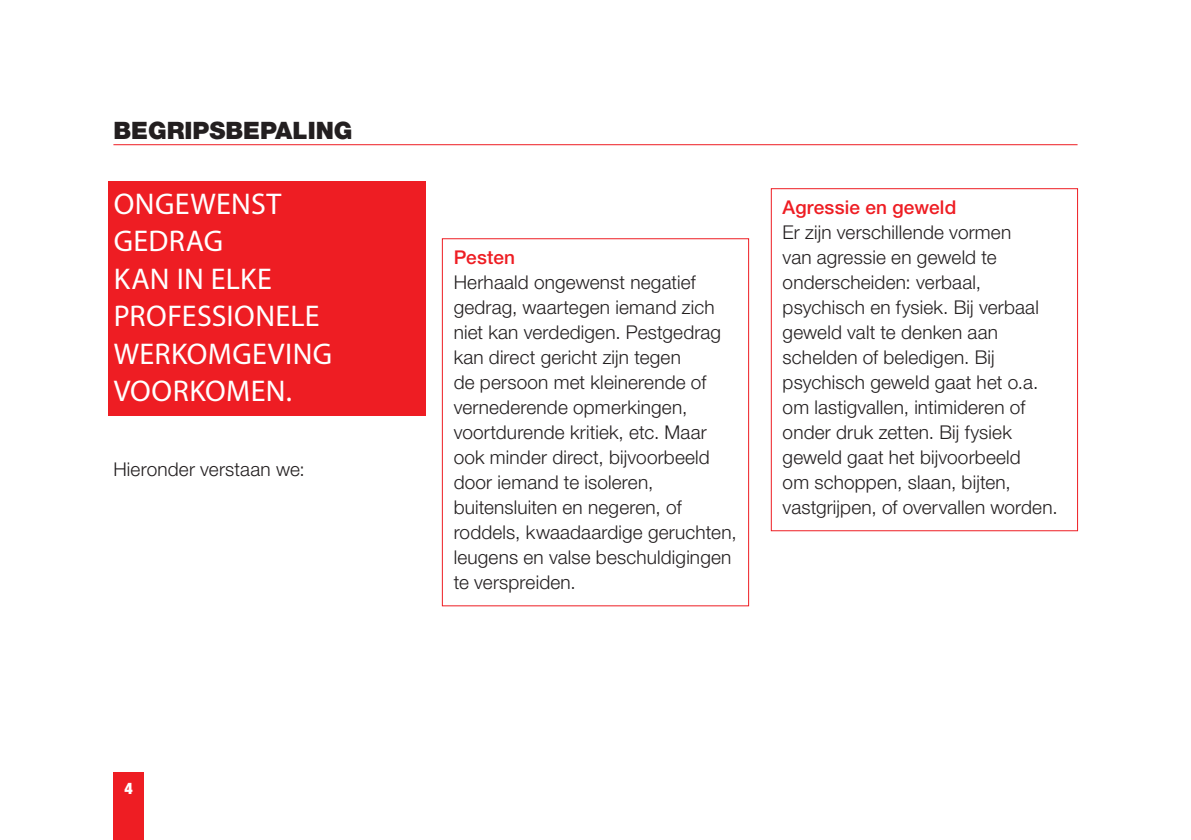
<style>
.page{position:relative;width:1191px;height:840px;background:#fff}
.page>*{position:absolute;margin:0;border:0;box-sizing:border-box;transform-origin:0 0}
._02C_subkop_rood{font:30px/37.4px "Myriad Pro";letter-spacing:.015em;color:#fff}
._02A_kop{font:900 24px "Helvetica Neue LT Std";color:#231f20}
._03A_lopende_tekst{font:300 19px/25px "Helvetica Neue LT Std";letter-spacing:.01em;color:#231f20}
._02C_subkop_rood-2{font:500 19px "Helvetica Neue LT Std";letter-spacing:.01em;color:#ee1d23}
.t1{font:900 condensed 16px "Helvetica Neue LT Std";color:#fff}
</style>
<div class="page">
<div style="left:113px;top:772px;width:31px;height:67px;background:#ee1d23"></div>
<hr style="left:113px;top:144px;width:964px;height:1px;background:#ee1d23">
<div style="left:108px;top:181px;width:317px;height:234px;background:#ee1d23"></div>
<div style="left:442px;top:238px;width:307px;height:368px;border:1px solid #ee1d23"></div>
<div style="left:771px;top:188px;width:307px;height:343px;border:1px solid #ee1d23"></div>
<p class="_02A_kop" style="left:113px;top:116px;width:241px">BEGRIPSBEPALING</p>
<p class="_02C_subkop_rood" style="left:114px;top:184px;width:220px">ONGEWENST<br>GEDRAG<br>KAN IN ELKE<br>PROFESSIONELE<br>WERKOMGEVING<br>VOORKOMEN.</p>
<p class="_03A_lopende_tekst" style="left:113px;top:456px;width:193px">Hieronder verstaan we:</p>
<p class="t1" style="left:125px;top:777px;width:10px">4</p>
<p class="_02C_subkop_rood-2" style="left:454px;top:245px;width:63px">Pesten</p>
<p class="_03A_lopende_tekst" style="left:454px;top:269px;width:284px">Herhaald ongewenst negatief gedrag, waartegen iemand zich niet kan verdedigen. Pestgedrag kan direct gericht zijn tegen<br>de persoon met kleinerende of vernederende opmerkingen, voortdurende kritiek, etc. Maar ook minder direct, bijvoorbeeld door iemand te isoleren, buitensluiten en negeren, of roddels, kwaadaardige geruchten, leugens en valse beschuldigingen te verspreiden.</p>
<p class="_02C_subkop_rood-2" style="left:782px;top:195px;width:175px">Agressie en geweld</p>
<p class="_03A_lopende_tekst" style="left:782px;top:219px;width:276px">Er zijn verschillende vormen<br>van agressie en geweld te onderscheiden: verbaal, psychisch en fysiek. Bij verbaal geweld valt te denken aan schelden of beledigen. Bij psychisch geweld gaat het o.a. om lastigvallen, intimideren of onder druk zetten. Bij fysiek geweld gaat het bijvoorbeeld<br>om schoppen, slaan, bijten, vastgrijpen, of overvallen worden.</p>
</div>
